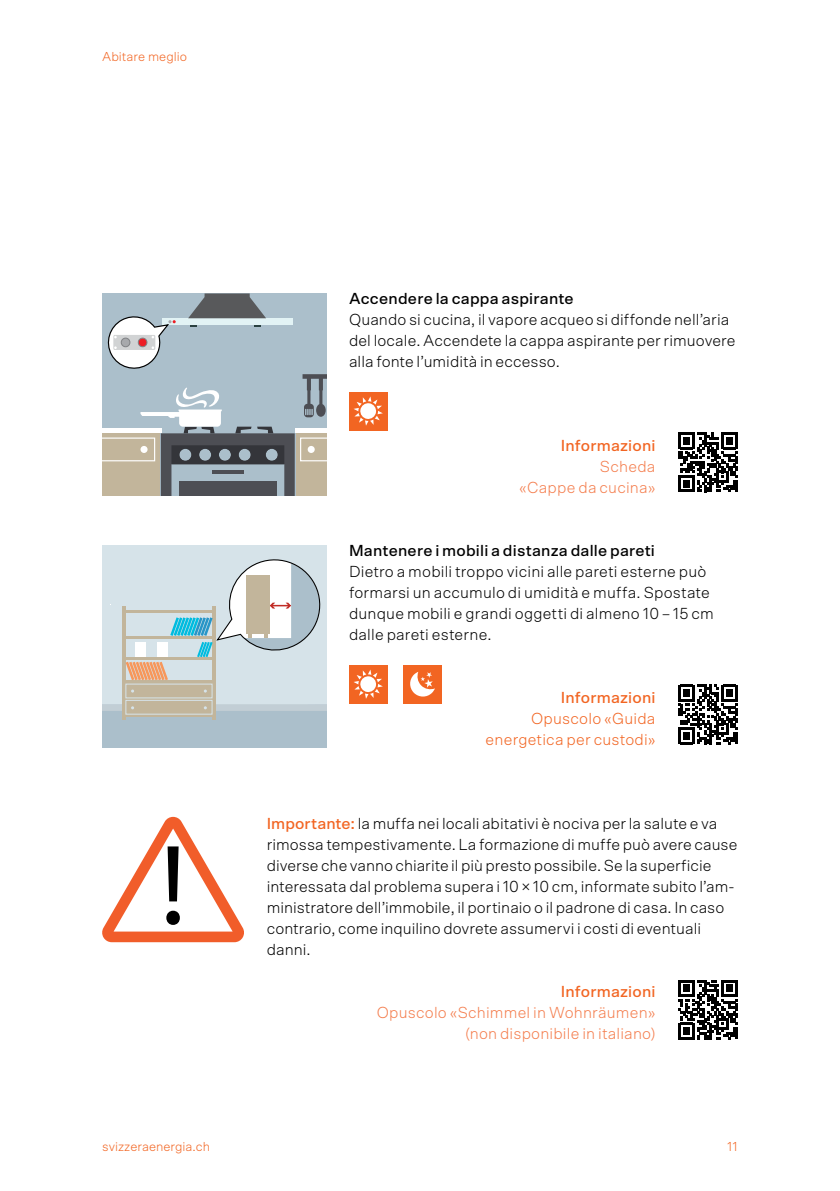
<style>
.page{position:relative;width:840px;height:1191px;background:#fff}
.page>*{position:absolute;margin:0;border:0;box-sizing:border-box;transform-origin:0 0}
.Fliesstext{font:300 16px/21px "Scto Grotesk A";color:#000}
.Fliesstext-2{font:300 16px "Scto Grotesk A";letter-spacing:.01em;color:#f47d4d}
.Kapitel_Zwischentite{font:500 16px "Scto Grotesk A";letter-spacing:.015em;color:#000}
.Fliesstext-3{font:500 16px "Scto Grotesk A";letter-spacing:.01em;color:#f26522}
.Fliesstext-4{font:300 16px/21px "Scto Grotesk A";letter-spacing:.01em;color:#f26522;text-align:right}
.t1{font:300 13px "Scto Grotesk A";color:#f26522}
.s1{font-weight:500;color:#f26522}
</style>
<div class="page">
<div style="left:349px;top:392px;width:38px;height:38px;background:#f26522"></div>
<svg style="left:353px;top:396px;width:29px;height:30px"></svg>
<div style="left:349px;top:665px;width:38px;height:38px;background:#f26522"></div>
<svg style="left:354px;top:669px;width:28px;height:30px"></svg>
<div style="left:403px;top:665px;width:38px;height:38px;background:#f26522"></div>
<svg style="left:410px;top:672px;width:24px;height:25px"></svg>
<div style="left:102px;top:293px;width:224px;height:202px;background:#abbfcb"></div>
<div style="left:162px;top:318px;width:130px;height:7px;background:#e2f3f5"></div>
<svg style="left:188px;top:293px;width:78px;height:25px"></svg>
<svg style="left:190px;top:325px;width:6px;height:2px"></svg>
<svg style="left:254px;top:325px;width:7px;height:2px"></svg>
<svg style="left:302px;top:374px;width:24px;height:43px"></svg>
<div style="left:294px;top:428px;width:32px;height:5px;background:#fff"></div>
<div style="left:296px;top:433px;width:30px;height:62px;background:#c2b59b"></div>
<svg style="left:102px;top:387px;width:192px;height:108px"></svg>
<div style="left:140px;top:446px;width:7px;height:7px;background:#fff;border-radius:50%"></div>
<svg style="left:300px;top:437px;width:26px;height:24px"></svg>
<div style="left:307px;top:446px;width:7px;height:7px;background:#fff;border-radius:50%"></div>
<svg style="left:107px;top:316px;width:69px;height:53px"></svg>
<div style="left:138px;top:338px;width:9px;height:9px;background:#ed1d24;border-radius:50%"></div>
<div style="left:138px;top:338px;width:9px;height:9px;border:1px solid #808285;border-radius:50%"></div>
<div style="left:121px;top:338px;width:9px;height:9px;background:#a7a9ac;border-radius:50%"></div>
<div style="left:121px;top:338px;width:9px;height:9px;border:1px solid #808285;border-radius:50%"></div>
<svg style="left:102px;top:545px;width:224px;height:202px;background:#c8d3d6"></svg>
<svg style="left:678px;top:432px;width:59px;height:60px"></svg>
<svg style="left:678px;top:684px;width:59px;height:60px"></svg>
<svg style="left:678px;top:980px;width:59px;height:59px"></svg>
<svg style="left:102px;top:817px;width:142px;height:125px"></svg>
<p class="t1" style="left:102px;top:49px;width:86px">Abitare meglio</p>
<p class="Kapitel_Zwischentite" style="left:349px;top:289px;width:226px">Accendere la cappa aspirante</p>
<p class="Fliesstext" style="left:349px;top:309px;width:388px">Quando si cucina, il vapore acqueo si diffonde nell’aria del locale. Accendete la cappa aspirante per rimuovere alla fonte l’umidità in eccesso.</p>
<p class="Fliesstext-3" style="left:560px;top:436px;width:96px">Informazioni</p>
<p class="Fliesstext-2" style="left:599px;top:457px;width:57px">Scheda</p>
<p class="Fliesstext-2" style="left:519px;top:478px;width:138px">«Cappe da cucina»</p>
<p class="Kapitel_Zwischentite" style="left:349px;top:541px;width:307px">Mantenere i mobili a distanza dalle pareti</p>
<p class="Fliesstext" style="left:349px;top:561px;width:366px">Dietro a mobili troppo vicini alle pareti esterne può formarsi un accumulo di umidità e muffa. Spostate dunque mobili e grandi oggetti di almeno 10 – 15 cm dalle pareti esterne.</p>
<p class="Fliesstext-3" style="left:560px;top:688px;width:96px">Informazioni</p>
<p class="Fliesstext-4" style="left:485px;top:708px;width:171px">Opuscolo «Guida energetica per custodi»</p>
<p class="Fliesstext" style="left:266px;top:813px;width:472px"><span class="s1">Importante:</span> la muffa nei locali abitativi è nociva per la salute e va rimossa tempestivamente. La formazione di muffe può avere cause diverse che vanno chiarite il più presto possibile. Se la superficie interessata dal problema supera i 10×10 cm, informate subito l’am&shy;ministratore dell’immobile, il portinaio o il padrone di casa. In caso contrario, come inquilino dovrete assumervi i costi di eventuali danni.</p>
<p class="Fliesstext-3" style="left:560px;top:982px;width:96px">Informazioni</p>
<p class="Fliesstext-2" style="left:376px;top:1003px;width:280px">Opuscolo «Schimmel in Wohnräumen»</p>
<p class="Fliesstext-2" style="left:465px;top:1024px;width:191px">(non disponibile in italiano)</p>
<p class="t1" style="left:102px;top:1139px;width:109px">svizzeraenergia.ch</p>
<p class="t1" style="left:726px;top:1139px;width:12px">11</p>
</div>
